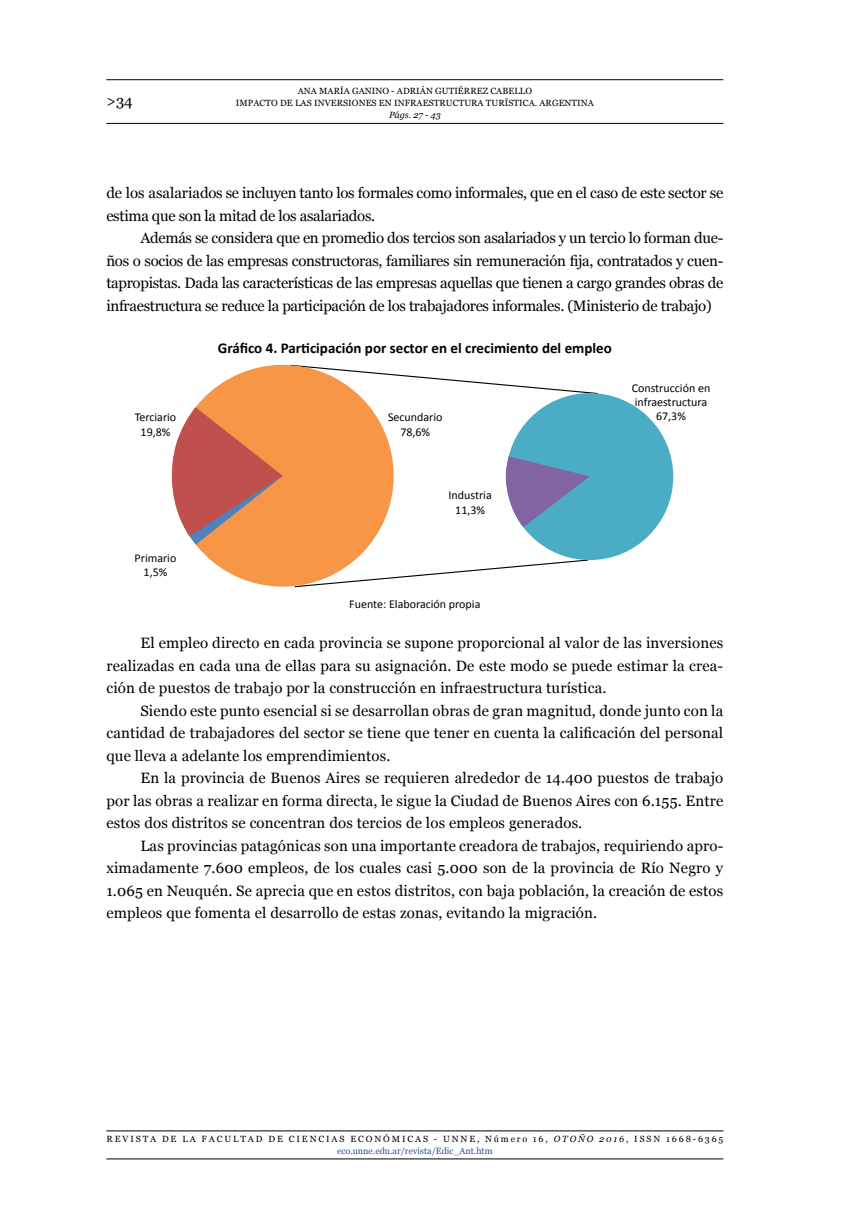
<style>
.page{position:relative;width:851px;height:1212px;background:#fff}
.page>*{position:absolute;margin:0;border:0;box-sizing:border-box;transform-origin:0 0}
.t1{font:15px/22.5px "Georgia";letter-spacing:.01em;color:#000;text-align:justify}
.t2{font:15px/22.5px "Georgia";letter-spacing:-.02em;color:#000}
.t3{font:700 15px "Calibri";color:#000}
.t4{font:12px/14.4px "Calibri";color:#000;text-align:center}
.t5{font:9px/12px "Georgia";letter-spacing:.21em;color:#000;text-align:center}
.t6{font:9px/12px "Georgia";letter-spacing:.01em;color:#000;text-align:center}
.t7{font:italic 9px "Georgia";color:#000}
.s1{font-style:italic}
.s2{color:#294d9d}
</style>
<div class="page">
<hr style="left:106px;top:123px;width:617px;height:1px;background:#000">
<hr style="left:106px;top:79px;width:617px;height:1px;background:#000">
<hr style="left:106px;top:1158px;width:617px;height:1px;background:#000">
<hr style="left:106px;top:1130px;width:617px;height:1px;background:#000">
<svg style="left:290px;top:364px;width:308px;height:31px"></svg>
<svg style="left:294px;top:559px;width:295px;height:29px"></svg>
<div style="left:506px;top:393px;width:167px;height:167px;background:#4bacc6;border-radius:50%"></div>
<svg style="left:505px;top:456px;width:84px;height:71px"></svg>
<div style="left:172px;top:365px;width:221px;height:222px;background:#f79647;border-radius:50%"></div>
<svg style="left:171px;top:407px;width:112px;height:138px"></svg>
<p class="t1" style="left:106px;top:90px;width:28px">&gt;34</p>
<p class="t6" style="left:236px;top:85px;width:359px">ANA MARÍA GANINO - ADRIÁN GUTIÉRREZ CABELLO<br>IMPACTO DE LAS INVERSIONES EN INFRAESTRUCTURA TURÍSTICA. ARGENTINA</p>
<p class="t7" style="left:389px;top:109px;width:53px">Págs. 27 - 43</p>
<p class="t2" style="left:106px;top:182px;width:618px">de los asalariados se incluyen tanto los formales como informales, que en el caso de este sector se estima que son la mitad de los asalariados.</p>
<p class="t1" style="left:106px;top:227px;width:618px;text-indent:34px">Además se considera que en promedio dos tercios son asalariados y un tercio lo forman due&shy;ños o socios de las empresas constructoras, familiares sin remuneración fija, contratados y cuen&shy;tapropistas. Dada las características de las empresas aquellas que tienen a cargo grandes obras de infraestructura se reduce la participación de los trabajadores informales. (Ministerio de trabajo)</p>
<p class="t3" style="left:218px;top:339px;width:395px">Gráfico 4. Participación por sector en el crecimiento del empleo</p>
<p class="t4" style="left:135px;top:410px;width:43px">Terciario<br>19,8%</p>
<p class="t4" style="left:388px;top:410px;width:56px">Secundario<br>78,6%</p>
<p class="t4" style="left:631px;top:380px;width:80px">Construcción en infraestructura<br>67,3%</p>
<p class="t4" style="left:135px;top:551px;width:43px">Primario<br>1,5%</p>
<p class="t4" style="left:448px;top:488px;width:45px">Industria<br>11,3%</p>
<p class="t4" style="left:349px;top:597px;width:133px">Fuente: Elaboración propia</p>
<p class="t1" style="left:106px;top:632px;width:618px;text-indent:34px">El empleo directo en cada provincia se supone proporcional al valor de las inversiones realizadas en cada una de ellas para su asignación. De este modo se puede estimar la crea&shy;ción de puestos de trabajo por la construcción en infraestructura turística.</p>
<p class="t1" style="left:106px;top:700px;width:618px;text-indent:34px">Siendo este punto esencial si se desarrollan obras de gran magnitud, donde junto con la cantidad de trabajadores del sector se tiene que tener en cuenta la calificación del personal que lleva a adelante los emprendimientos.</p>
<p class="t1" style="left:106px;top:767px;width:618px;text-indent:34px">En la provincia de Buenos Aires se requieren alrededor de 14.400 puestos de trabajo por las obras a realizar en forma directa, le sigue la Ciudad de Buenos Aires con 6.155. Entre estos dos distritos se concentran dos tercios de los empleos generados.</p>
<p class="t1" style="left:106px;top:835px;width:618px;text-indent:34px">Las provincias patagónicas son una importante creadora de trabajos, requiriendo apro&shy;ximadamente 7.600 empleos, de los cuales casi 5.000 son de la provincia de Río Negro y 1.065 en Neuquén. Se aprecia que en estos distritos, con baja población, la creación de estos empleos que fomenta el desarrollo de estas zonas, evitando la migración.</p>
<p class="t5" style="left:106px;top:1133px;width:618px">REVISTA DE LA FACULTAD DE CIENCIAS ECONÓMICAS - UNNE, Número 16, <span class="s1">OTOÑO 2016</span>, ISSN 1668-6365 <span class="s2">eco.unne.edu.ar/revista/Edic_Ant.htm</span></p>
</div>
